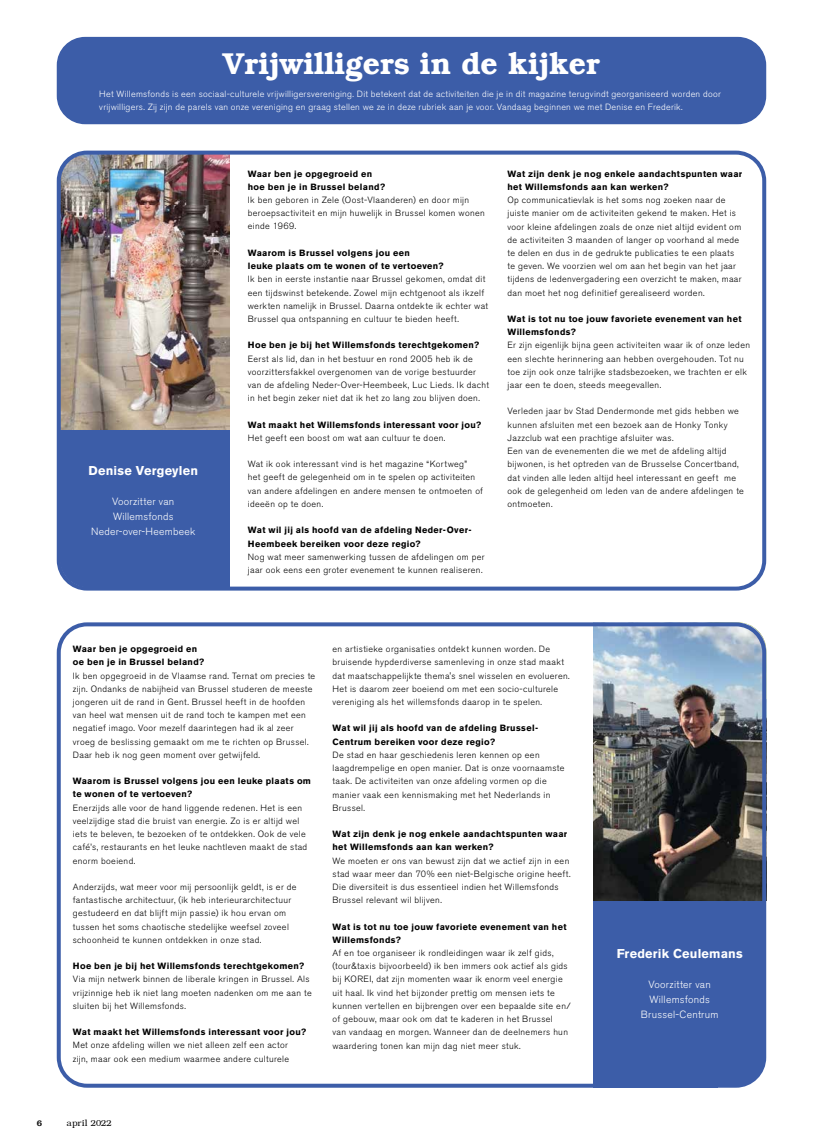
<style>
.page{position:relative;width:823px;height:1146px;background:#fff}
.page>*{position:absolute;margin:0;border:0;box-sizing:border-box;transform-origin:0 0}
.t1{font:600 30px "Bookman";color:#fff}
.t2{font:700 12.7px "Akzidenz Grotesk BE";letter-spacing:.015em;color:#fff}
.t3{font:300 10.4px/15px "Akzidenz Grotesk BE";letter-spacing:.025em;color:#fff;text-align:center}
.t4{font:300 9px/13.2px "Akzidenz Grotesk BE";letter-spacing:.04em;color:#000}
.t5{font:700 9px/13.2px "Akzidenz Grotesk BE";letter-spacing:.04em;color:#000}
.t6{font:300 9px/13px "Akzidenz Grotesk BE";letter-spacing:.03em;color:#fff}
.t7{font:300 8px "Bookman";letter-spacing:.01em;color:#000}
.t8{font:600 8px "Bookman";color:#131313}
</style>
<div class="page">
<div style="left:593px;top:775px;width:171px;height:309px;background:#3c5da8;border-radius:28px"></div>
<div style="left:60px;top:304px;width:170px;height:283px;background:#3c5da8;border-radius:28px"></div>
<div style="left:57px;top:37px;width:708px;height:87px;background:#3c5da8;border-radius:28px"></div>
<div style="left:593px;top:775px;width:124px;height:312px;background:#3c5da8"></div>
<img style="left:709px;top:622px;width:56px;height:77px">
<img style="left:709px;top:699px;width:51px;height:201px">
<img style="left:593px;top:627px;width:116px;height:273px">
<div style="left:57px;top:622px;width:708px;height:465px;border:4px solid #3c5da8;border-radius:28px"></div>
<div style="left:94px;top:304px;width:136px;height:283px;background:#3c5da8"></div>
<img style="left:60px;top:154px;width:53px;height:51px">
<img style="left:113px;top:156px;width:117px;height:49px">
<img style="left:62px;top:205px;width:168px;height:225px">
<div style="left:57px;top:151px;width:708px;height:439px;border:4px solid #3c5da8;border-radius:28px"></div>
<h1 class="t1" style="left:223px;top:46px;width:378px">Vrijwilligers in de kijker</h1>
<p class="t6" style="left:99px;top:88px;width:622px">Het Willemsfonds is een sociaal-culturele vrijwilligersvereniging. Dit betekent dat de activiteiten die je in dit magazine terugvindt georganiseerd worden door vrijwilligers. Zij zijn de parels van onze vereniging en graag stellen we ze in deze rubriek aan je voor. Vandaag beginnen we met Denise en Frederik.</p>
<h2 class="t2" style="left:88px;top:463px;width:111px">Denise Vergeylen</h2>
<p class="t3" style="left:91px;top:493px;width:106px">Voorzitter van<br>Willemsfonds<br>Neder-over-Heembeek</p>
<p class="t5" style="left:248px;top:167px;width:139px">Waar ben je opgegroeid en hoe ben je in Brussel beland?</p>
<p class="t4" style="left:248px;top:193px;width:238px">Ik ben geboren in Zele (Oost-Vlaanderen) en door mijn beroepsactiviteit en mijn huwelijk in Brussel komen wonen einde 1969.</p>
<p class="t5" style="left:248px;top:246px;width:197px">Waarom is Brussel volgens jou een<br>leuke plaats om te wonen of te vertoeven?</p>
<p class="t4" style="left:248px;top:273px;width:242px">Ik ben in eerste instantie naar Brussel gekomen, omdat dit een tijdswinst betekende. Zowel mijn echtgenoot als ikzelf werkten namelijk in Brussel. Daarna ontdekte ik echter wat Brussel qua ontspanning en cultuur te bieden heeft.</p>
<p class="t5" style="left:248px;top:338px;width:233px">Hoe ben je bij het Willemsfonds terechtgekomen?</p>
<p class="t4" style="left:248px;top:352px;width:242px">Eerst als lid, dan in het bestuur en rond 2005 heb ik de voorzittersfakkel overgenomen van de vorige bestuurder van de afdeling Neder-Over-Heembeek, Luc Lieds. Ik dacht in het begin zeker niet dat ik het zo lang zou blijven doen.</p>
<p class="t5" style="left:248px;top:418px;width:235px">Wat maakt het Willemsfonds interessant voor jou?</p>
<p class="t4" style="left:248px;top:431px;width:199px">Het geeft een boost om wat aan cultuur te doen.</p>
<p class="t4" style="left:248px;top:457px;width:236px">Wat ik ook interessant vind is het magazine “Kortweg”<br>het geeft de gelegenheid om in te spelen op activiteiten van andere afdelingen en andere mensen te ontmoeten of ideeën op te doen.</p>
<p class="t5" style="left:248px;top:523px;width:225px">Wat wil jij als hoofd van de afdeling Neder-Over-<br>Heembeek bereiken voor deze regio?</p>
<p class="t4" style="left:248px;top:550px;width:238px">Nog wat meer samenwerking tussen de afdelingen om per jaar ook eens een groter evenement te kunnen realiseren.</p>
<p class="t5" style="left:507px;top:167px;width:236px">Wat zijn denk je nog enkele aandachtspunten waar het Willemsfonds aan kan werken?</p>
<p class="t4" style="left:507px;top:193px;width:235px">Op communicatievlak is het soms nog zoeken naar de juiste manier om de activiteiten gekend te maken. Het is voor kleine afdelingen zoals de onze niet altijd evident om de activiteiten 3 maanden of langer op voorhand al mede te delen en dus in de gedrukte publicaties te een plaats te geven. We voorzien wel om aan het begin van het jaar tijdens de ledenvergadering een overzicht te maken, maar dan moet het nog definitief gerealiseerd worden.</p>
<p class="t5" style="left:507px;top:312px;width:235px">Wat is tot nu toe jouw favoriete evenement van het<br>Willemsfonds?</p>
<p class="t4" style="left:507px;top:339px;width:244px">Er zijn eigenlijk bijna geen activiteiten waar ik of onze leden een slechte herinnering aan hebben overgehouden. Tot nu toe zijn ook onze talrijke stadsbezoeken, we trachten er elk jaar een te doen, steeds meegevallen.</p>
<p class="t4" style="left:507px;top:405px;width:238px">Verleden jaar bv Stad Dendermonde met gids hebben we kunnen afsluiten met een bezoek aan de Honky Tonky Jazzclub wat een prachtige afsluiter was.<br>Een van de evenementen die we met de afdeling altijd bijwonen, is het optreden van de Brusselse Concertband, dat vinden alle leden altijd heel interessant en geeft me ook de gelegenheid om leden van de andere afdelingen te ontmoeten.</p>
<p class="t5" style="left:73px;top:642px;width:133px">Waar ben je opgegroeid en oe ben je in Brussel beland?</p>
<p class="t4" style="left:73px;top:669px;width:244px">Ik ben opgegroeid in de Vlaamse rand. Ternat om precies te zijn. Ondanks de nabijheid van Brussel studeren de meeste jongeren uit de rand in Gent. Brussel heeft in de hoofden van heel wat mensen uit de rand toch te kampen met een negatief imago. Voor mezelf daarintegen had ik al zeer vroeg de beslissing gemaakt om me te richten op Brussel.<br>Daar heb ik nog geen moment over getwijfeld.</p>
<p class="t5" style="left:73px;top:774px;width:239px">Waarom is Brussel volgens jou een leuke plaats om te wonen of te vertoeven?</p>
<p class="t4" style="left:73px;top:801px;width:236px">Enerzijds alle voor de hand liggende redenen. Het is een veelzijdige stad die bruist van energie. Zo is er altijd wel iets te beleven, te bezoeken of te ontdekken. Ook de vele café’s, restaurants en het leuke nachtleven maakt de stad enorm boeiend.</p>
<p class="t4" style="left:73px;top:880px;width:225px">Anderzijds, wat meer voor mij persoonlijk geldt, is er de fantastische architectuur, (ik heb interieurarchitectuur gestudeerd en dat blijft mijn passie) ik hou ervan om tussen het soms chaotische stedelijke weefsel zoveel schoonheid te kunnen ontdekken in onze stad.</p>
<p class="t5" style="left:73px;top:959px;width:233px">Hoe ben je bij het Willemsfonds terechtgekomen?</p>
<p class="t4" style="left:73px;top:972px;width:240px">Via mijn netwerk binnen de liberale kringen in Brussel. Als vrijzinnige heb ik niet lang moeten nadenken om me aan te sluiten bij het Willemsfonds.</p>
<p class="t5" style="left:73px;top:1025px;width:235px">Wat maakt het Willemsfonds interessant voor jou?</p>
<p class="t4" style="left:73px;top:1038px;width:218px">Met onze afdeling willen we niet alleen zelf een actor zijn, maar ook een medium waarmee andere culturele</p>
<p class="t4" style="left:332px;top:642px;width:238px">en artistieke organisaties ontdekt kunnen worden. De bruisende hypderdiverse samenleving in onze stad maakt dat maatschappelijkte thema's snel wisselen en evolueren.<br>Het is daarom zeer boeiend om met een socio-culturele vereniging als het willemsfonds daarop in te spelen.</p>
<p class="t5" style="left:332px;top:721px;width:207px">Wat wil jij als hoofd van de afdeling Brussel-<br>Centrum bereiken voor deze regio?</p>
<p class="t4" style="left:332px;top:748px;width:233px">De stad en haar geschiedenis leren kennen op een laagdrempelige en open manier. Dat is onze voornaamste taak. De activiteiten van onze afdeling vormen op die manier vaak een kennismaking met het Nederlands in Brussel.</p>
<p class="t5" style="left:332px;top:827px;width:236px">Wat zijn denk je nog enkele aandachtspunten waar het Willemsfonds aan kan werken?</p>
<p class="t4" style="left:332px;top:853px;width:239px">We moeten er ons van bewust zijn dat we actief zijn in een stad waar meer dan 70% een niet-Belgische origine heeft.<br>Die diversiteit is dus essentieel indien het Willemsfonds Brussel relevant wil blijven.</p>
<p class="t5" style="left:332px;top:919px;width:235px">Wat is tot nu toe jouw favoriete evenement van het<br>Willemsfonds?</p>
<p class="t4" style="left:332px;top:946px;width:239px">Af en toe organiseer ik rondleidingen waar ik zelf gids, (tour&amp;taxis bijvoorbeeld) ik ben immers ook actief als gids bij KOREI, dat zijn momenten waar ik enorm veel energie uit haal. Ik vind het bijzonder prettig om mensen iets te kunnen vertellen en bijbrengen over een bepaalde site en/ of gebouw, maar ook om dat te kaderen in het Brussel<br>van vandaag en morgen. Wanneer dan de deelnemers hun waardering tonen kan mijn dag niet meer stuk.</p>
<p class="t8" style="left:37px;top:1118px;width:7px">6</p>
<p class="t7" style="left:67px;top:1118px;width:46px">april 2022</p>
<h2 class="t2" style="left:616px;top:945px;width:127px">Frederik Ceulemans</h2>
<p class="t3" style="left:640px;top:976px;width:79px">Voorzitter van<br>Willemsfonds<br>Brussel-Centrum</p>
</div>
